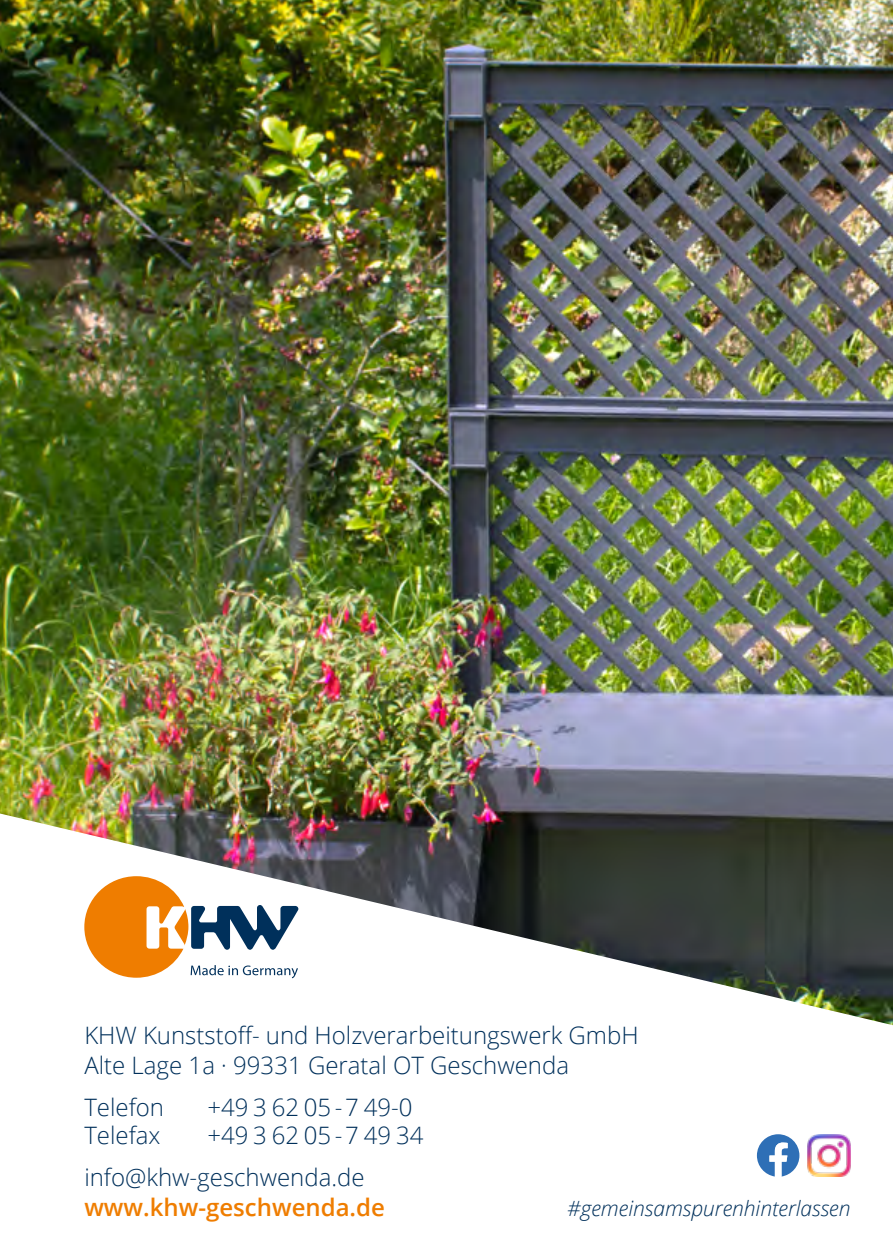
<style>
.page{position:relative;width:893px;height:1259px;background:#fff}
.page>*{position:absolute;margin:0;border:0;box-sizing:border-box;transform-origin:0 0}
.t1{font:300 24px/30px "Open Sans";color:#00305b}
.t2{font:600 24px "Open Sans";color:#ef7d00}
.t3{font:italic 300 21px "Open Sans";color:#00305b}
</style>
<div class="page">
<svg style="left:757px;top:1134px;width:42px;height:42px"></svg>
<img style="left:808px;top:1134px;width:42px;height:42px">
<img style="left:0;top:0;width:893px;height:1025px">
<p class="t1" style="left:84px;top:1019px;width:556px">KHW Kunststoff- und Holzverarbeitungswerk GmbH<br>Alte Lage 1a · 99331 Geratal OT Geschwenda</p>
<p class="t1" style="left:84px;top:1091px;width:81px">Telefon</p>
<p class="t1" style="left:207px;top:1091px;width:207px">+49 3 62 05 -7 49-0</p>
<p class="t1" style="left:84px;top:1120px;width:78px">Telefax</p>
<p class="t1" style="left:84px;top:1114px;width:341px;line-height:42px;text-indent:123px">+4936205-74934 info@khw-geschwenda.de</p>
<p class="t2" style="left:84px;top:1191px;width:302px">www.khw-geschwenda.de</p>
<p class="t3" style="left:567px;top:1194px;width:285px">#gemeinsamspurenhinterlassen</p>
</div>
